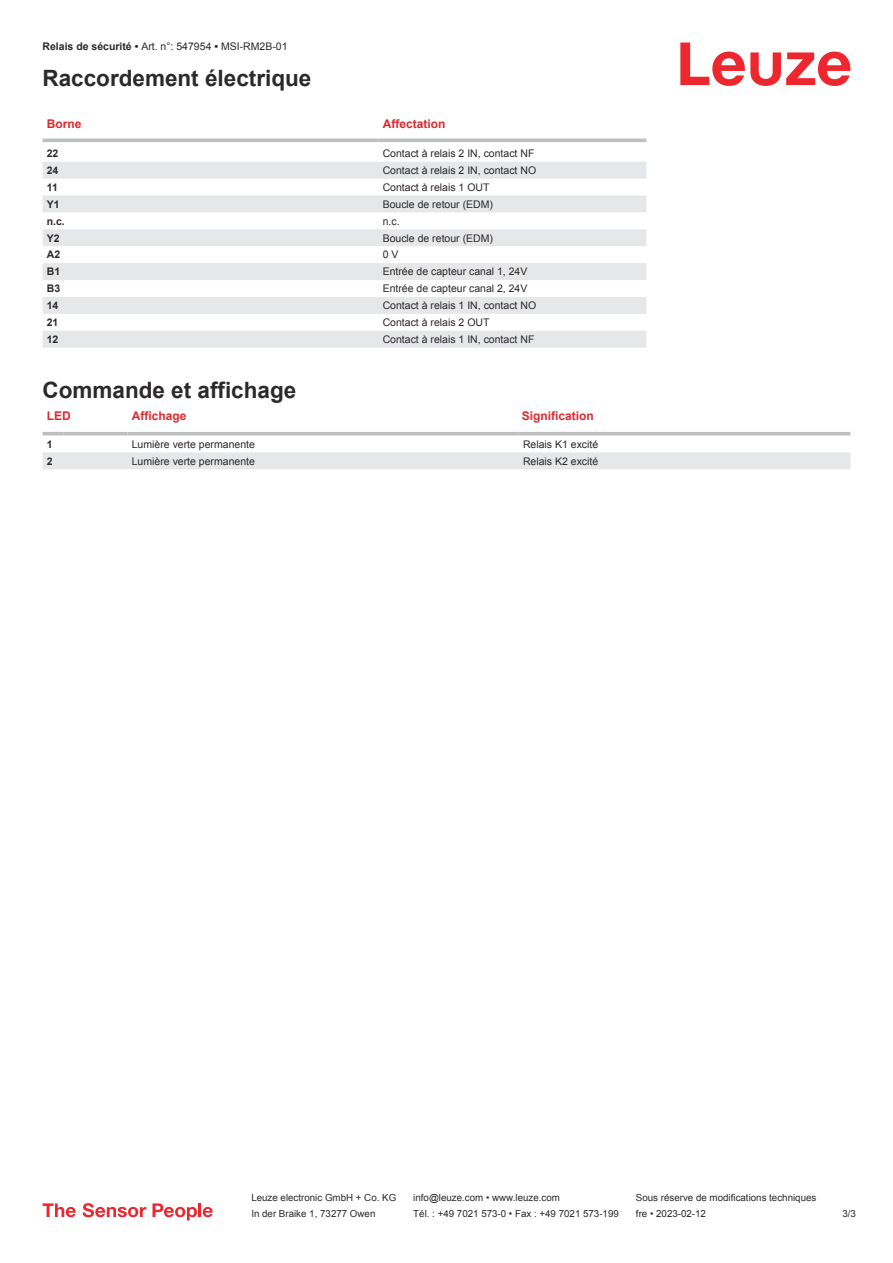
<style>
.page{position:relative;width:893px;height:1263px;background:#fff}
.page>*{position:absolute;margin:0;border:0;box-sizing:border-box;transform-origin:0 0}
.t1{font:700 22.5px "Arial";color:#2b292a}
.t2{font:700 12px "Arial";color:#db2a30}
.t3{font:10.5px "Arial";color:#2b292a}
.t4{font:700 10.5px "Arial";color:#2b292a}
.t5{font:9.75px "Arial";color:#2b292a}
.s1{font-weight:700}
</style>
<div class="page">
<svg style="left:680px;top:43px;width:170px;height:43px"></svg>
<svg style="left:43px;top:138px;width:603px;height:1px"></svg>
<svg style="left:43px;top:162px;width:603px;height:186px;fill:#e6e7e9"></svg>
<hr style="left:43px;top:139px;width:335px;height:3px;background:#bdbfc1">
<hr style="left:378px;top:139px;width:268px;height:3px;background:#bdbfc1">
<svg style="left:43px;top:435px;width:807px;height:34px"></svg>
<hr style="left:43px;top:432px;width:21px;height:3px;background:#bdbfc1">
<hr style="left:64px;top:432px;width:64px;height:3px;background:#bdbfc1">
<hr style="left:128px;top:432px;width:391px;height:3px;background:#bdbfc1">
<hr style="left:519px;top:432px;width:331px;height:3px;background:#bdbfc1">
<svg style="left:43px;top:1203px;width:33px;height:14px"></svg>
<svg style="left:83px;top:1203px;width:63px;height:14px"></svg>
<svg style="left:153px;top:1203px;width:44px;height:17px"></svg>
<hr style="left:198px;top:1203px;width:3px;height:14px;background:#ed272d">
<svg style="left:203px;top:1207px;width:10px;height:10px"></svg>
<p class="t3" style="left:43px;top:43px;width:246px"><span class="s1">Relais de sécurité •</span> Art. n°: 547954 <span class="s1">•</span> MSI-RM2B-01</p>
<h1 class="t1" style="left:43px;top:70px;width:270px">Raccordement électrique</h1>
<p class="t2" style="left:47px;top:119px;width:36px">Borne</p>
<p class="t2" style="left:383px;top:119px;width:64px">Affectation</p>
<p class="t4" style="left:47px;top:149px;width:13px">22</p>
<p class="t3" style="left:383px;top:149px;width:153px">Contact à relais 2 IN, contact NF</p>
<p class="t4" style="left:47px;top:166px;width:13px">24</p>
<p class="t3" style="left:383px;top:166px;width:155px">Contact à relais 2 IN, contact NO</p>
<p class="t4" style="left:47px;top:183px;width:13px">11</p>
<p class="t3" style="left:383px;top:183px;width:108px">Contact à relais 1 OUT</p>
<p class="t4" style="left:47px;top:200px;width:14px">Y1</p>
<p class="t3" style="left:383px;top:200px;width:112px">Boucle de retour (EDM)</p>
<p class="t4" style="left:47px;top:217px;width:20px">n.c.</p>
<p class="t3" style="left:383px;top:217px;width:18px">n.c.</p>
<p class="t4" style="left:47px;top:234px;width:14px">Y2</p>
<p class="t3" style="left:383px;top:234px;width:112px">Boucle de retour (EDM)</p>
<p class="t4" style="left:47px;top:251px;width:15px">A2</p>
<p class="t3" style="left:383px;top:251px;width:17px">0 V</p>
<p class="t4" style="left:47px;top:268px;width:15px">B1</p>
<p class="t3" style="left:383px;top:268px;width:146px">Entrée de capteur canal 1, 24V</p>
<p class="t4" style="left:47px;top:285px;width:15px">B3</p>
<p class="t3" style="left:383px;top:285px;width:146px">Entrée de capteur canal 2, 24V</p>
<p class="t4" style="left:47px;top:301px;width:13px">14</p>
<p class="t3" style="left:383px;top:301px;width:155px">Contact à relais 1 IN, contact NO</p>
<p class="t4" style="left:47px;top:318px;width:13px">21</p>
<p class="t3" style="left:383px;top:318px;width:108px">Contact à relais 2 OUT</p>
<p class="t4" style="left:47px;top:335px;width:13px">12</p>
<p class="t3" style="left:383px;top:335px;width:153px">Contact à relais 1 IN, contact NF</p>
<h1 class="t1" style="left:43px;top:381px;width:255px">Commande et affichage</h1>
<p class="t2" style="left:47px;top:411px;width:25px">LED</p>
<p class="t2" style="left:132px;top:411px;width:56px">Affichage</p>
<p class="t2" style="left:522px;top:411px;width:74px">Signification</p>
<p class="t4" style="left:47px;top:440px;width:7px">1</p>
<p class="t3" style="left:132px;top:440px;width:125px">Lumière verte permanente</p>
<p class="t3" style="left:523px;top:440px;width:77px">Relais K1 excité</p>
<p class="t4" style="left:47px;top:457px;width:7px">2</p>
<p class="t3" style="left:132px;top:457px;width:125px">Lumière verte permanente</p>
<p class="t3" style="left:523px;top:457px;width:77px">Relais K2 excité</p>
<p class="t5" style="left:251px;top:1194px;width:146px">Leuze electronic GmbH + Co. KG</p>
<p class="t5" style="left:413px;top:1194px;width:148px">info@leuze.com • www.leuze.com</p>
<p class="t5" style="left:636px;top:1194px;width:182px">Sous réserve de modifications techniques</p>
<p class="t5" style="left:251px;top:1210px;width:126px">In der Braike 1, 73277 Owen</p>
<p class="t5" style="left:413px;top:1210px;width:207px">Tél. : +49 7021 573-0 • Fax : +49 7021 573-199</p>
<p class="t5" style="left:636px;top:1210px;width:72px">fre • 2023-02-12</p>
<p class="t5" style="left:842px;top:1210px;width:15px">3 /3</p>
</div>
